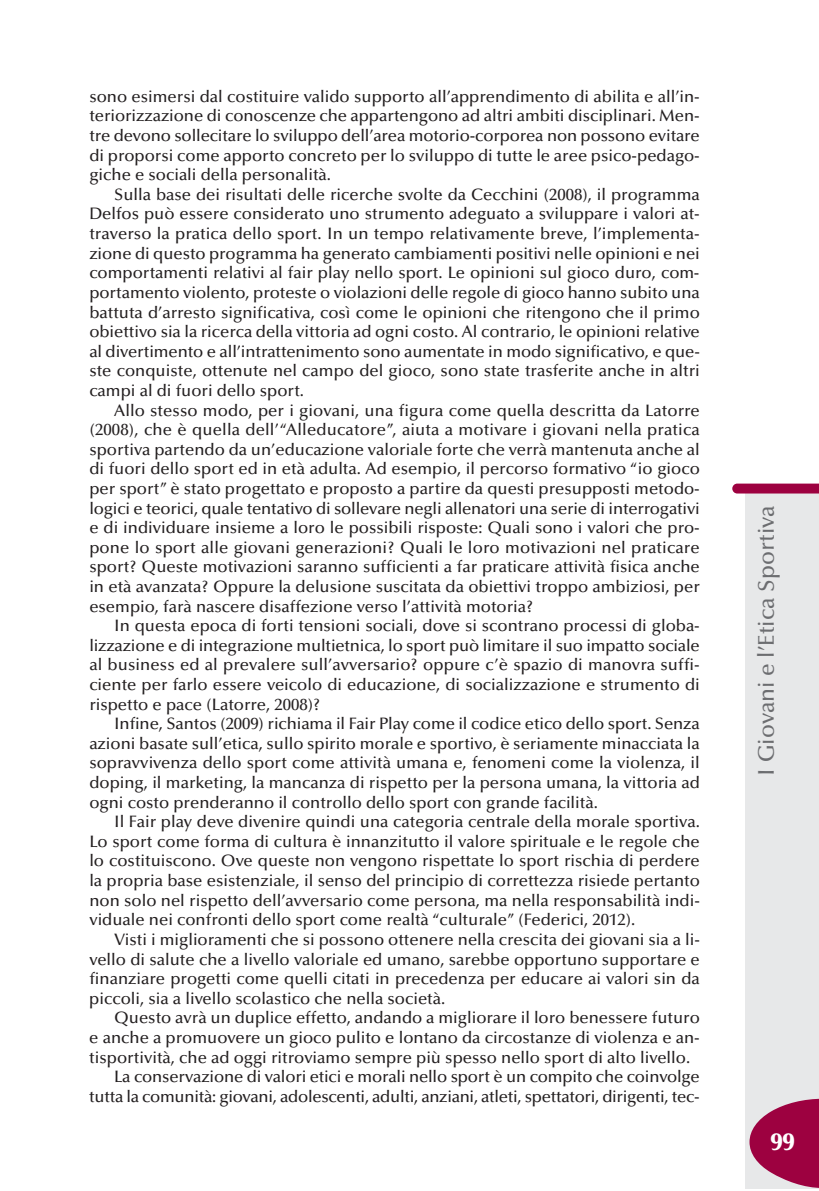
<style>
.page{position:relative;width:819px;height:1191px;background:#fff}
.page>*{position:absolute;margin:0;border:0;box-sizing:border-box;transform-origin:0 0}
.t1{font:900 24.5px "Optima";color:#fff}
.t2{font:500 22.75px "Optima";color:#6c6d70}
.t3{font:500 16.62px/19.6px "Optima";color:#231f20;text-align:justify}
</style>
<div class="page">
<div style="left:745px;top:491px;width:74px;height:697px;background:#e7e8e9"></div>
<svg style="left:732px;top:483px;width:87px;height:10px"></svg>
<svg style="left:749px;top:1098px;width:70px;height:90px"></svg>
<p class="t3" style="left:89px;top:88px;width:612px">sono esimersi dal costituire valido supporto all’apprendimento di abilita e all’in&shy;teriorizzazione di conoscenze che appartengono ad altri ambiti disciplinari. Men&shy;tre devono sollecitare lo sviluppo dell’area motorio-corporea non possono evitare di proporsi come apporto concreto per lo sviluppo di tutte le aree psico-pedago&shy;giche e sociali della personalità.</p>
<p class="t3" style="left:89px;top:186px;width:612px;text-indent:25px">Sulla base dei risultati delle ricerche svolte da Cecchini (2008), il programma Delfos può essere considerato uno strumento adeguato a sviluppare i valori at&shy;traverso la pratica dello sport. In un tempo relativamente breve, l’implementa&shy;zione di questo programma ha generato cambiamenti positivi nelle opinioni e nei comportamenti relativi al fair play nello sport. Le opinioni sul gioco duro, com&shy;portamento violento, proteste o violazioni delle regole di gioco hanno subito una battuta d’arresto significativa, così come le opinioni che ritengono che il primo obiettivo sia la ricerca della vittoria ad ogni costo. Al contrario, le opinioni relative al divertimento e all’intrattenimento sono aumentate in modo significativo, e que&shy;ste conquiste, ottenute nel campo del gioco, sono state trasferite anche in altri campi al di fuori dello sport.</p>
<p class="t3" style="left:89px;top:402px;width:612px;text-indent:25px">Allo stesso modo, per i giovani, una figura come quella descritta da Latorre (2008), che è quella dell’“Alleducatore”, aiuta a motivare i giovani nella pratica sportiva partendo da un’educazione valoriale forte che verrà mantenuta anche al di fuori dello sport ed in età adulta. Ad esempio, il percorso formativo “io gioco per sport” è stato progettato e proposto a partire da questi presupposti metodo&shy;logici e teorici, quale tentativo di sollevare negli allenatori una serie di interrogativi e di individuare insieme a loro le possibili risposte: Quali sono i valori che pro&shy;pone lo sport alle giovani generazioni? Quali le loro motivazioni nel praticare sport? Queste motivazioni saranno sufficienti a far praticare attività fisica anche in età avanzata? Oppure la delusione suscitata da obiettivi troppo ambiziosi, per esempio, farà nascere disaffezione verso l’attività motoria?</p>
<p class="t3" style="left:89px;top:617px;width:612px;text-indent:25px">In questa epoca di forti tensioni sociali, dove si scontrano processi di globa&shy;lizzazione e di integrazione multietnica, lo sport può limitare il suo impatto sociale al business ed al prevalere sull’avversario? oppure c’è spazio di manovra suffi&shy;ciente per farlo essere veicolo di educazione, di socializzazione e strumento di rispetto e pace (Latorre, 2008)?</p>
<p class="t3" style="left:89px;top:715px;width:612px;text-indent:25px">Infine, Santos (2009) richiama il Fair Play come il codice etico dello sport. Senza azioni basate sull’etica, sullo spirito morale e sportivo, è seriamente minacciata la sopravvivenza dello sport come attività umana e, fenomeni come la violenza, il doping, il marketing, la mancanza di rispetto per la persona umana, la vittoria ad ogni costo prenderanno il controllo dello sport con grande facilità.</p>
<p class="t3" style="left:89px;top:813px;width:612px;text-indent:25px">Il Fair play deve divenire quindi una categoria centrale della morale sportiva.<br>Lo sport come forma di cultura è innanzitutto il valore spirituale e le regole che lo costituiscono. Ove queste non vengono rispettate lo sport rischia di perdere la propria base esistenziale, il senso del principio di correttezza risiede pertanto non solo nel rispetto dell’avversario come persona, ma nella responsabilità indi&shy;viduale nei confronti dello sport come realtà “culturale” (Federici, 2012).</p>
<p class="t3" style="left:89px;top:931px;width:612px;text-indent:25px">Visti i miglioramenti che si possono ottenere nella crescita dei giovani sia a li&shy;vello di salute che a livello valoriale ed umano, sarebbe opportuno supportare e finanziare progetti come quelli citati in precedenza per educare ai valori sin da piccoli, sia a livello scolastico che nella società.</p>
<p class="t3" style="left:114px;top:1009px;width:587px">Questo avrà un duplice effetto, andando a migliorare il loro benessere futuro</p>
<p class="t3" style="left:89px;top:1029px;width:612px">e anche a promuovere un gioco pulito e lontano da circostanze di violenza e an-</p>
<p class="t3" style="left:89px;top:1048px;width:602px">tisportività, che ad oggi ritroviamo sempre più spesso nello sport di alto livello.</p>
<p class="t3" style="left:114px;top:1068px;width:587px">La conservazione di valori etici e morali nello sport è un compito che coinvolge</p>
<p class="t3" style="left:89px;top:1088px;width:611px">tutta la comunità: giovani, adolescenti, adulti, anziani, atleti, spettatori, dirigenti, tec-</p>
<h2 class="t2" style="left:757px;top:775px;width:272px;rotate:-90deg">I Giovani e l’Etica Sportiva</h2>
<h1 class="t1" style="left:770px;top:1131px;width:26px">99</h1>
</div>
